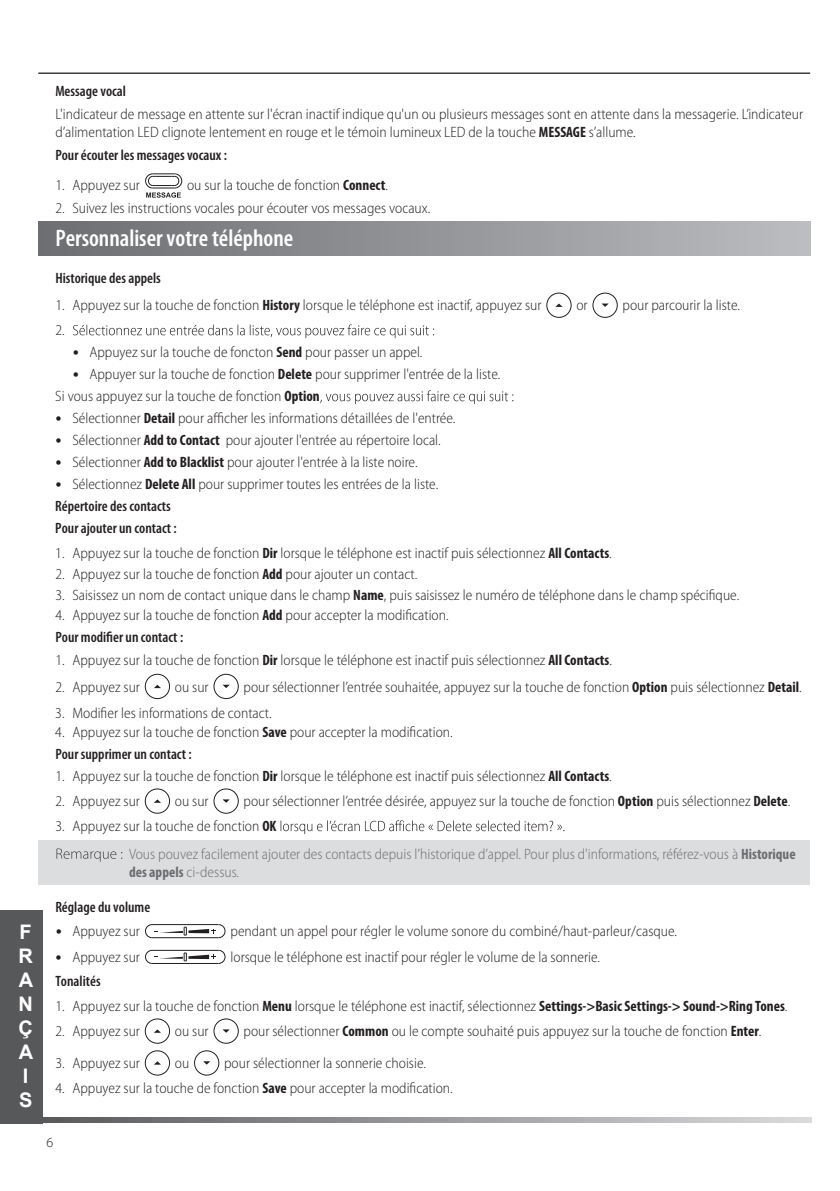
<style>
.page{position:relative;width:840px;height:1191px;background:#fff}
.page>*{position:absolute;margin:0;border:0;box-sizing:border-box;transform-origin:0 0}
.t1{font:600 condensed 24px "Myriad Pro";color:#fff}
.t2{font:700 20px/24px "Arial";color:#fff}
.t3{font:300 semi-condensed 15px/22px "Myriad Pro";color:#231f20}
.t4{font:300 semi-condensed 15px/27.6px "Myriad Pro";color:#6c6d70}
.t5{font:600 condensed 15px "Myriad Pro";color:#231f20}
.t6{font:300 14px "Myriad Pro";color:#231f20}
.s1{font-weight:700;font-stretch:condensed}
.s2{font-weight:600;font-stretch:condensed}
.s3{color:#231f20}
.s4{font-weight:700;font-stretch:condensed;color:#231f20}
</style>
<div class="page">
<svg style="left:42px;top:1117px;width:769px;height:6px;background:#98999c"></svg>
<hr style="left:38px;top:72px;width:771px;height:2px;background:#3e3e3f">
<svg style="left:145px;top:173px;width:37px;height:25px"></svg>
<div style="left:38px;top:222px;width:771px;height:34px;background:linear-gradient(to right,#6b6d70,#bbbcc0)"></div>
<svg style="left:555px;top:303px;width:7px;height:4px"></svg>
<div style="left:546px;top:293px;width:25px;height:25px;border:1px solid #221f1f;border-radius:50%"></div>
<svg style="left:601px;top:303px;width:7px;height:4px"></svg>
<div style="left:592px;top:293px;width:25px;height:25px;border:1px solid #221f1f;border-radius:50%"></div>
<svg style="left:73px;top:324px;width:361px;height:14px"></svg>
<svg style="left:320px;top:390px;width:193px;height:14px"></svg>
<svg style="left:154px;top:685px;width:7px;height:3px"></svg>
<div style="left:145px;top:674px;width:25px;height:25px;border:1px solid #221f1f;border-radius:50%"></div>
<svg style="left:223px;top:685px;width:6px;height:3px"></svg>
<div style="left:213px;top:674px;width:25px;height:25px;border:1px solid #221f1f;border-radius:50%"></div>
<div style="left:145px;top:788px;width:25px;height:25px;border:1px solid #221f1f;border-radius:50%"></div>
<svg style="left:222px;top:799px;width:7px;height:3px"></svg>
<div style="left:213px;top:788px;width:25px;height:25px;border:1px solid #221f1f;border-radius:50%"></div>
<svg style="left:280px;top:820px;width:284px;height:14px"></svg>
<div style="left:38px;top:840px;width:771px;height:45px;background:#dcdddf"></div>
<svg style="left:56px;top:848px;width:66px;height:13px"></svg>
<svg style="left:145px;top:924px;width:80px;height:14px"></svg>
<svg style="left:145px;top:949px;width:80px;height:15px"></svg>
<div style="left:145px;top:1018px;width:25px;height:25px;border:1px solid #221f1f;border-radius:50%"></div>
<svg style="left:222px;top:1029px;width:7px;height:3px"></svg>
<div style="left:213px;top:1018px;width:25px;height:25px;border:1px solid #221f1f;border-radius:50%"></div>
<svg style="left:154px;top:1061px;width:7px;height:3px"></svg>
<div style="left:145px;top:1050px;width:25px;height:25px;border:1px solid #221f1f;border-radius:50%"></div>
<svg style="left:203px;top:1061px;width:7px;height:3px"></svg>
<div style="left:194px;top:1050px;width:25px;height:25px;border:1px solid #221f1f;border-radius:50%"></div>
<div style="left:0;top:910px;width:42px;height:213px;background:#57585a"></div>
<h2 class="t2" style="left:18px;top:920px;width:16px">F<br>R<br>A<br>N<br>Ç<br>A<br>I<br>S</h2>
<p class="t5" style="left:55px;top:83px;width:72px">Message vocal</p>
<p class="t3" style="left:55px;top:106px;width:748px;line-height:18px">L'indicateur de message en attente sur l'écran inactif indique qu'un ou plusieurs messages sont en attente dans la messagerie. L’indicateur d’alimentation LED clignote lentement en rouge et le témoin lumineux LED de la touche <span class="s1">MESSAGE</span> s’allume.</p>
<p class="t5" style="left:55px;top:147px;width:173px">Pour écouter les messages vocaux :</p>
<p class="t3" style="left:55px;top:174px;width:86px">1. Appuyez sur</p>
<p class="t3" style="left:187px;top:174px;width:202px">ou sur la touche de fonction <span class="s1">Connect</span>.</p>
<p class="t3" style="left:55px;top:197px;width:376px">2. Suivez les instructions vocales pour écouter vos messages vocaux.</p>
<h1 class="t1" style="left:55px;top:224px;width:239px">Personnaliser votre téléphone</h1>
<p class="t5" style="left:55px;top:269px;width:107px">Historique des appels</p>
<p class="t3" style="left:55px;top:294px;width:487px">1. Appuyez sur la touche de fonction <span class="s1">History</span> lorsque le téléphone est inactif, appuyez sur</p>
<p class="t3" style="left:576px;top:294px;width:13px">or</p>
<p class="t3" style="left:622px;top:294px;width:119px">pour parcourir la liste.</p>
<p class="t3" style="left:55px;top:319px;width:11px">2.</p>
<p class="t3" style="left:72px;top:341px;width:351px">• Appuyez sur la touche de foncton <span class="s1">Send</span> pour passer un appel.</p>
<p class="t3" style="left:55px;top:363px;width:446px;text-indent:17px">• Appuyer sur la touche de fonction <span class="s1">Delete</span> pour supprimer l'entrée de la liste.<br>Si vous appuyez sur la touche de fonction <span class="s1">Option</span></p>
<p class="t3" style="left:55px;top:407px;width:401px">• Sélectionner <span class="s1">Detail</span> pour afficher les informations détaillées de l'entrée.</p>
<p class="t3" style="left:55px;top:429px;width:386px">• Sélectionner <span class="s1">Add to Contact</span> pour ajouter l'entrée au répertoire local.</p>
<p class="t3" style="left:55px;top:451px;width:363px">• Sélectionner <span class="s1">Add to Blacklist</span> pour ajouter l'entrée à la liste noire.</p>
<p class="t3" style="left:55px;top:473px;width:384px">• Sélectionnez <span class="s1">Delete All</span> pour supprimer toutes les entrées de la liste.<br><span class="s2">Répertoire des contacts<br>Pour ajouter un contact :</span></p>
<p class="t3" style="left:55px;top:542px;width:557px">1. Appuyez sur la touche de fonction <span class="s1">Dir</span> lorsque le téléphone est inactif puis sélectionnez <span class="s1">All Contacts</span>.</p>
<p class="t3" style="left:55px;top:563px;width:363px">2. Appuyez sur la touche de fonction <span class="s1">Add</span> pour ajouter un contact.</p>
<p class="t3" style="left:55px;top:584px;width:685px">3. Saisissez un nom de contact unique dans le champ <span class="s1">Name</span>, puis saisissez le numéro de téléphone dans le champ spécifique.</p>
<p class="t3" style="left:55px;top:604px;width:394px">4. Appuyez sur la touche de fonction <span class="s1">Add</span> pour accepter la modification.<br><span class="s2">Pour modifier un contact :</span></p>
<p class="t3" style="left:55px;top:650px;width:557px">1. Appuyez sur la touche de fonction <span class="s1">Dir</span> lorsque le téléphone est inactif puis sélectionnez <span class="s1">All Contacts</span>.</p>
<p class="t3" style="left:55px;top:676px;width:86px">2. Appuyez sur</p>
<p class="t3" style="left:175px;top:676px;width:35px">ou sur</p>
<p class="t3" style="left:243px;top:676px;width:559px">pour sélectionner l’entrée souhaitée, appuyez sur la touche de fonction <span class="s1">Option</span> puis sélectionnez <span class="s1">Detail</span>.</p>
<p class="t3" style="left:55px;top:702px;width:218px">3. Modifier les informations de contact.</p>
<p class="t3" style="left:55px;top:721px;width:399px">4. Appuyez sur la touche de fonction <span class="s1">Save</span> pour accepter la modification.<br><span class="s2">Pour supprimer un contact :</span></p>
<p class="t3" style="left:55px;top:765px;width:557px">1. Appuyez sur la touche de fonction <span class="s1">Dir</span> lorsque le téléphone est inactif puis sélectionnez <span class="s1">All Contacts</span>.</p>
<p class="t3" style="left:55px;top:790px;width:86px">2. Appuyez sur</p>
<p class="t3" style="left:175px;top:790px;width:35px">ou sur</p>
<p class="t3" style="left:243px;top:790px;width:548px">pour sélectionner l’entrée désirée, appuyez sur la touche de fonction <span class="s1">Option</span> puis sélectionnez <span class="s1">Delete</span>.</p>
<p class="t4" style="left:129px;top:812px;width:667px;text-indent:-74px"><span class="s3">3. Appuyez sur la touche de fonction</span> <span class="s4">OK<br></span>Vous pouvez facilement ajouter des contacts depuis l’historique d’appel. Pour plus d'informations, référez-vous à <span class="s1">Historique</span></p>
<p class="t4" style="left:129px;top:858px;width:112px"><span class="s1">des appels</span> ci-dessus.</p>
<p class="t5" style="left:55px;top:898px;width:96px">Réglage du volume</p>
<p class="t3" style="left:55px;top:920px;width:86px">• Appuyez sur</p>
<p class="t3" style="left:230px;top:920px;width:448px">pendant un appel pour régler le volume sonore du combiné/haut-parleur/casque.</p>
<p class="t3" style="left:55px;top:946px;width:86px">• Appuyez sur</p>
<p class="t3" style="left:230px;top:946px;width:371px">lorsque le téléphone est inactif pour régler le volume de la sonnerie.</p>
<p class="t5" style="left:55px;top:973px;width:47px">Tonalités</p>
<p class="t3" style="left:55px;top:995px;width:733px">1. Appuyez sur la touche de fonction <span class="s1">Menu</span> lorsque le téléphone est inactif, sélectionnez <span class="s1">Settings-&gt;Basic Settings-&gt; Sound-&gt;Ring Tones</span>.</p>
<p class="t3" style="left:55px;top:1020px;width:86px">2. Appuyez sur</p>
<p class="t3" style="left:175px;top:1020px;width:35px">ou sur</p>
<p class="t3" style="left:243px;top:1020px;width:519px">pour sélectionner <span class="s1">Common</span> ou le compte souhaité puis appuyez sur la touche de fonction <span class="s1">Enter</span>.</p>
<p class="t3" style="left:55px;top:1052px;width:86px">3. Appuyez sur</p>
<p class="t3" style="left:175px;top:1052px;width:16px">ou</p>
<p class="t3" style="left:224px;top:1052px;width:203px">pour sélectionner la sonnerie choisie.</p>
<p class="t3" style="left:55px;top:1077px;width:399px">4. Appuyez sur la touche de fonction <span class="s1">Save</span> pour accepter la modification.</p>
<p class="t6" style="left:46px;top:1133px;width:8px">6</p>
</div>
